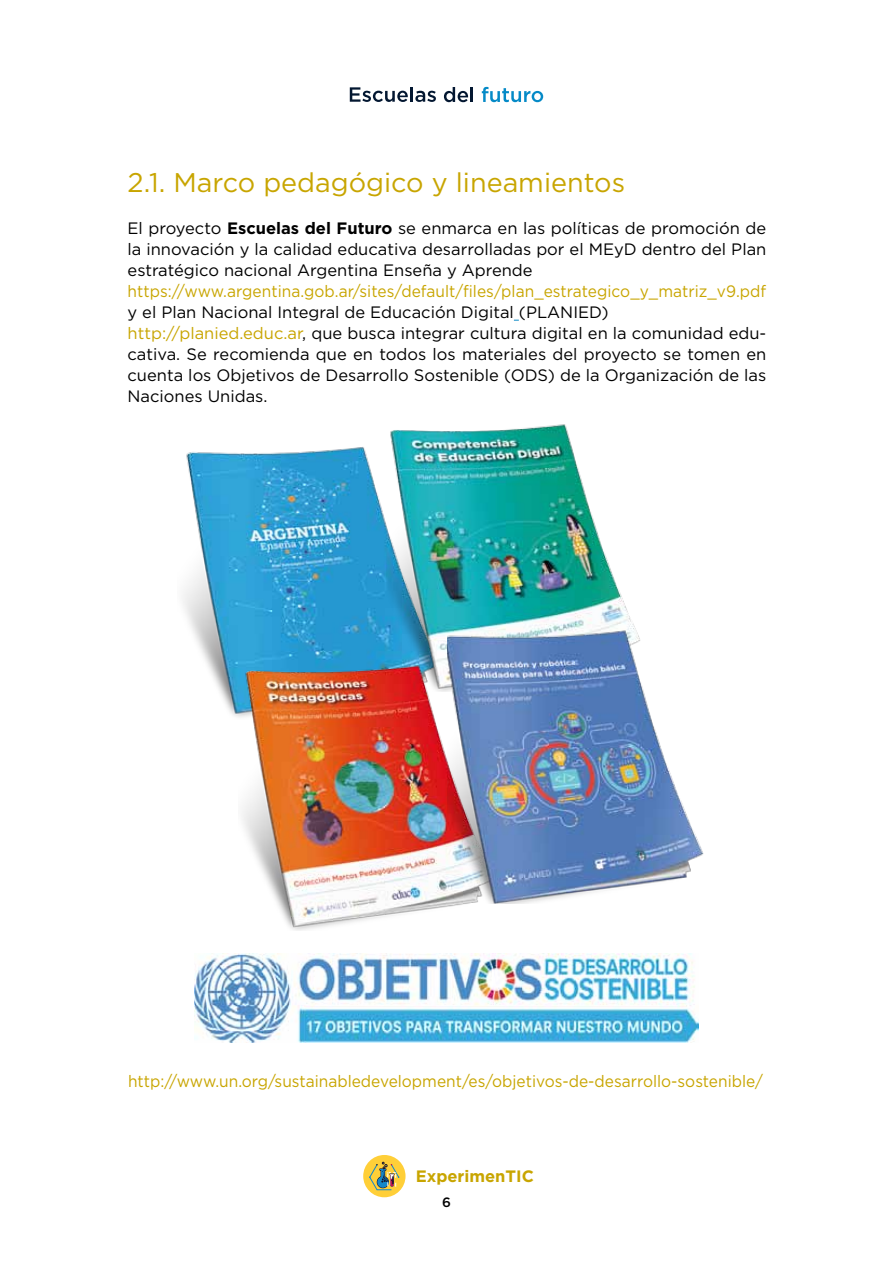
<style>
.page{position:relative;width:893px;height:1263px;background:#fff}
.page>*{position:absolute;margin:0;border:0;box-sizing:border-box;transform-origin:0 0}
.t1{font:27px "Gotham";color:#c8a500}
.t2{font:16.5px/21px "Gotham";color:#000;text-align:justify}
.t3{font:16.5px "Gotham";color:#c8a500;scale:.94 1}
.t4{font:700 16.5px "Gotham";color:#c8a500}
.t5{font:500 13.5px "Gotham";color:#000}
.s1{font-weight:700}
.s2{color:#c8a500}
</style>
<div class="page">
<div style="left:363px;top:1155px;width:43px;height:42px;background:#ffcf38;border-radius:50%"></div>
<svg style="left:369px;top:1162px;width:30px;height:28px"></svg>
<svg style="left:350px;top:87px;width:58px;height:15px"></svg>
<hr style="left:410px;top:87px;width:3px;height:15px;background:#031731">
<svg style="left:415px;top:91px;width:21px;height:11px"></svg>
<svg style="left:444px;top:87px;width:29px;height:15px"></svg>
<svg style="left:482px;top:87px;width:61px;height:15px"></svg>
<img style="left:194px;top:954px;width:505px;height:89px">
<img style="left:183px;top:447px;width:204px;height:270px">
<img style="left:387px;top:424px;width:248px;height:234px">
<img style="left:239px;top:658px;width:265px;height:273px">
<img style="left:447px;top:628px;width:257px;height:275px">
<h1 class="t1" style="left:128px;top:165px;width:499px">2.1. Marco pedagógico y lineamientos</h1>
<p class="t2" style="left:128px;top:217px;width:640px">El proyecto <span class="s1">Escuelas del Futuro</span> se enmarca en las políticas de promoción de la innovación y la calidad educativa desarrolladas por el MEyD dentro del Plan estratégico nacional Argentina Enseña y Aprende</p>
<p class="t3" style="left:128px;top:281px;width:681px">https://www.argentina.gob.ar/sites/default/files/plan_estrategico_y_matriz_v9.pdf</p>
<p class="t2" style="left:128px;top:301px;width:640px;text-align:left">y el Plan Nacional Integral de Educación Digital (PLANIED) <span class="s2">http://planied.educ.ar</span>, que busca integrar cultura digital en la comunidad edu&shy;cativa. Se recomienda que en todos los materiales del proyecto se tomen en cuenta los Objetivos de Desarrollo Sostenible (ODS) de la Organización de las Naciones Unidas.</p>
<p class="t3" style="left:128px;top:1070px;width:677px">http://www.un.org/sustainabledevelopment/es/objetivos-de-desarrollo-sostenible/</p>
<p class="t4" style="left:416px;top:1165px;width:120px">ExperimenTIC</p>
<p class="t5" style="left:442px;top:1193px;width:10px">6</p>
</div>
